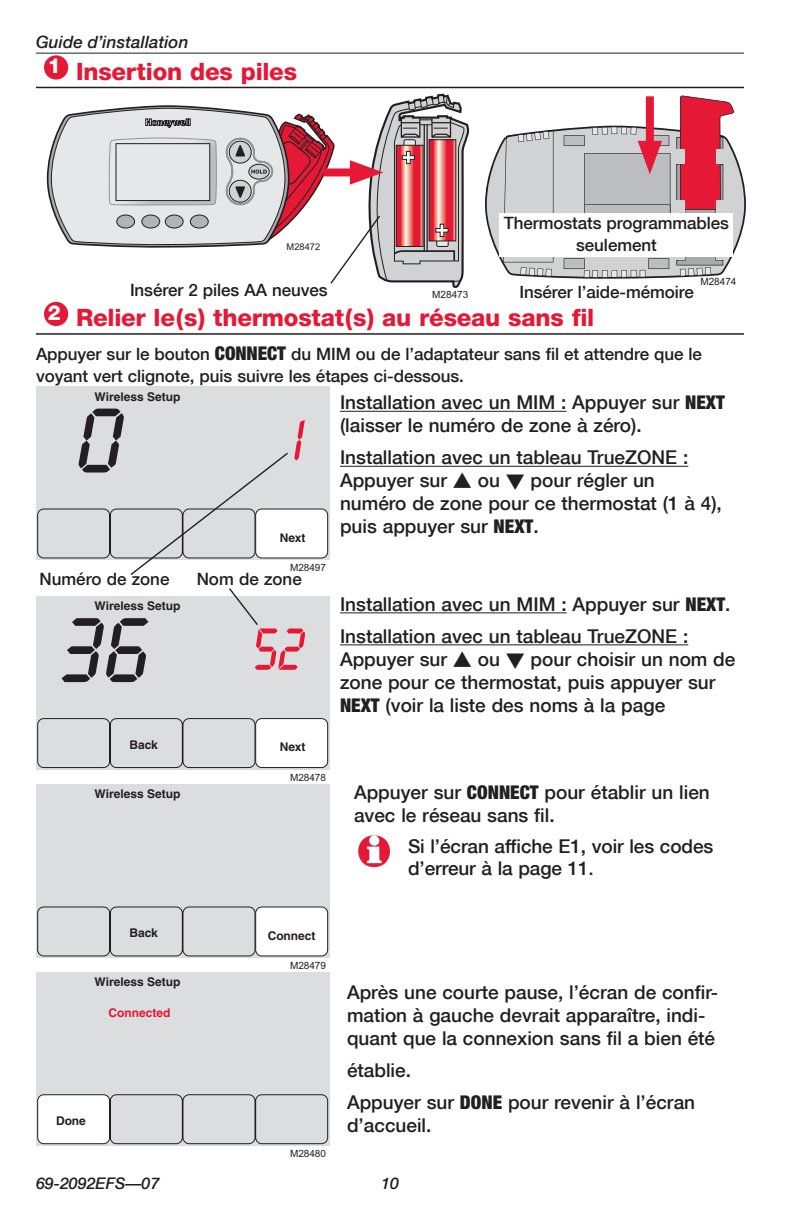
<style>
.page{position:relative;width:792px;height:1224px;background:#fff}
.page>*{position:absolute;margin:0;border:0;box-sizing:border-box;transform-origin:0 0}
.t1{font:96px "LCD Hwell";color:#231f20}
.t2{font:62px "LCD Hwell";color:#e51836;scale:.9 1}
.Red_Bar_Header{font:800 24px "Helvetica Neue";letter-spacing:-.01em;color:#e51836}
.t3{font:800 20.6px "Helvetica Neue";color:#fff}
.Text_Sans{font:500 19px/23px "Helvetica Neue";color:#231f20}
.Captions{font:500 19px/22px "Helvetica Neue";letter-spacing:-.005em;color:#231f20}
.Captions-2{font:500 17px/22px "Helvetica Neue";letter-spacing:-.005em;color:#231f20;text-align:center}
.t4{font:italic 500 17px "Helvetica Neue";letter-spacing:.005em;color:#231f20}
.t5{font:italic 500 16px "Helvetica Neue";color:#231f20}
.t6{font:700 12px "Helvetica";color:#231f20}
.t7{font:700 12px "Helvetica";color:#e51836}
.t8{font:10px "Arial";letter-spacing:-.005em;color:#231f20}
.t9{font:9.4px "Arial";color:#231f20}
.s1{font-weight:900;font-stretch:condensed;font-size:19px}
.s2{font-size:62px;color:#e51836}
.s3{font-weight:900;font-stretch:condensed}
.s4{font-size:17px}
</style>
<div class="page">
<hr style="left:36px;top:53px;width:708px;height:1px;background:#231f20">
<svg style="left:485px;top:126px;width:261px;height:153px;fill:#d1d2d4"></svg>
<svg style="left:503px;top:130px;width:50px;height:146px;background:#c8c9ca"></svg>
<svg style="left:564px;top:258px;width:105px;height:20px;background:#b8b9bb"></svg>
<svg style="left:676px;top:96px;width:58px;height:180px;background:#d26374"></svg>
<div style="left:716px;top:245px;width:8px;height:15px;background:#d1d2d4"></div>
<hr style="left:36px;top:87px;width:708px;height:1px;background:#231f20">
<div style="left:44px;top:55px;width:24px;height:25px;background:#e51836;border-radius:50%"></div>
<hr style="left:36px;top:333px;width:708px;height:2px;background:#231f20">
<div style="left:44px;top:302px;width:24px;height:24px;background:#e51836;border-radius:50%"></div>
<div style="left:646px;top:96px;width:8px;height:59px;background:#e51836"></div>
<svg style="left:564px;top:127px;width:106px;height:86px;background:#bfb4b8"></svg>
<div style="left:500px;top:213px;width:234px;height:44px;background:#fff"></div>
<svg style="left:47px;top:94px;width:422px;height:194px"></svg>
<div style="left:36px;top:386px;width:293px;height:174px;background:#dcdddf"></div>
<div style="left:256px;top:509px;width:72px;height:49px;background:#fff;border-radius:6px"></div>
<div style="left:255px;top:509px;width:73px;height:49px;border:1px solid #231f20;border-radius:6px"></div>
<div style="left:36px;top:596px;width:293px;height:174px;background:#dcdddf"></div>
<svg style="left:37px;top:718px;width:219px;height:50px"></svg>
<div style="left:256px;top:719px;width:72px;height:49px;background:#fff;border-radius:6px"></div>
<div style="left:255px;top:718px;width:73px;height:50px;border:1px solid #231f20;border-radius:6px"></div>
<div style="left:36px;top:784px;width:293px;height:174px;background:#dcdddf"></div>
<svg style="left:37px;top:906px;width:219px;height:51px"></svg>
<div style="left:256px;top:907px;width:72px;height:49px;background:#fff;border-radius:6px"></div>
<div style="left:255px;top:907px;width:73px;height:49px;border:1px solid #231f20;border-radius:6px"></div>
<div style="left:36px;top:972px;width:293px;height:174px;background:#dcdddf"></div>
<svg style="left:37px;top:1094px;width:291px;height:50px"></svg>
<svg style="left:37px;top:452px;width:253px;height:123px"></svg>
<svg style="left:229px;top:588px;width:29px;height:37px"></svg>
<hr style="left:340px;top:411px;width:226px;height:1px;background:#231f20">
<hr style="left:340px;top:466px;width:348px;height:1px;background:#231f20">
<hr style="left:340px;top:612px;width:227px;height:1px;background:#231f20">
<hr style="left:340px;top:644px;width:348px;height:1px;background:#231f20">
<svg style="left:358px;top:835px;width:32px;height:32px"></svg>
<p class="t4" style="left:36px;top:32px;width:154px">Guide d’installation</p>
<p class="t3" style="left:48px;top:54px;width:15px">1</p>
<p class="Red_Bar_Header" style="left:76px;top:57px;width:223px">Insertion des piles</p>
<p class="Captions-2" style="left:504px;top:212px;width:227px">Thermostats programmables seulement</p>
<p class="t9" style="left:287px;top:241px;width:35px">M28472</p>
<p class="Captions-2" style="left:130px;top:279px;width:199px">Insérer 2 piles AA neuves</p>
<p class="t8" style="left:432px;top:288px;width:38px">M28473</p>
<p class="Captions-2" style="left:519px;top:281px;width:176px">Insérer l’aide-mémoire</p>
<p class="t8" style="left:700px;top:275px;width:38px">M28474</p>
<p class="t3" style="left:48px;top:300px;width:15px">2</p>
<p class="Red_Bar_Header" style="left:76px;top:303px;width:520px">Relier le(s) thermostat(s) au réseau sans fil</p>
<p class="Captions-2" style="left:36px;top:342px;width:668px;text-align:left">Appuyer sur le bouton <span class="s1">CONNECT</span> du MIM ou de l’adaptateur sans fil et attendre que le voyant vert clignote, puis suivre les étapes ci-dessous.</p>
<p class="t6" style="left:94px;top:389px;width:88px">Wireless Setup</p>
<p class="t1" style="left:72px;top:394px;width:49px">0</p>
<p class="t2" style="left:287px;top:409px;width:18px">1</p>
<p class="t6" style="left:280px;top:530px;width:27px">Next</p>
<p class="t8" style="left:290px;top:561px;width:37px">M28497</p>
<p class="Captions-2" style="left:39px;top:567px;width:132px">Numéro de zone</p>
<p class="Captions-2" style="left:197px;top:567px;width:107px">Nom de zone</p>
<p class="t6" style="left:94px;top:599px;width:88px">Wireless Setup</p>
<p class="t1" style="left:58px;top:603px;width:245px">36 <span class="s2">52</span></p>
<p class="t6" style="left:130px;top:737px;width:30px">Back</p>
<p class="t6" style="left:280px;top:740px;width:27px">Next</p>
<p class="t6" style="left:94px;top:787px;width:88px">Wireless Setup</p>
<p class="t8" style="left:290px;top:771px;width:37px">M28478</p>
<p class="Text_Sans" style="left:340px;top:391px;width:386px">Installation avec un MIM : Appuyer sur <span class="s3">NEXT </span>(laisser le numéro de zone à zéro).</p>
<p class="Text_Sans" style="left:340px;top:446px;width:383px">Installation avec un tableau TrueZONE :<br>Appuyer sur ▲ ou ▼ pour régler un numéro de zone pour ce thermostat (1 à 4), puis appuyer sur <span class="s3">NEXT</span>.</p>
<p class="Text_Sans" style="left:340px;top:593px;width:392px">Installation avec un MIM : Appuyer sur <span class="s3">NEXT</span>.</p>
<p class="Text_Sans" style="left:340px;top:625px;width:397px">Installation avec un tableau TrueZONE :<br>Appuyer sur ▲ ou ▼ pour choisir un nom de zone pour ce thermostat, puis appuyer sur <span class="s3">NEXT</span> (voir la liste des noms à la page</p>
<p class="Text_Sans" style="left:354px;top:781px;width:357px">Appuyer sur <span class="s3">CONNECT</span> pour établir un lien avec le réseau sans fil.</p>
<p class="Captions" style="left:408px;top:835px;width:307px">Si l’écran affiche E1, voir les codes d’erreur à la page 11<span class="s4">.</span></p>
<p class="t6" style="left:130px;top:926px;width:30px">Back</p>
<p class="t6" style="left:268px;top:928px;width:49px">Connect</p>
<p class="t6" style="left:94px;top:975px;width:88px">Wireless Setup</p>
<p class="t7" style="left:109px;top:1006px;width:64px">Connected</p>
<p class="t8" style="left:290px;top:959px;width:37px">M28479</p>
<p class="t6" style="left:56px;top:1114px;width:31px">Done</p>
<p class="t8" style="left:290px;top:1147px;width:37px">M28480</p>
<p class="Text_Sans" style="left:347px;top:981px;width:373px">Après une courte pause, l’écran de confir&shy;mation à gauche devrait apparaître, indi&shy;quant que la connexion sans fil a bien été</p>
<p class="Text_Sans" style="left:347px;top:1059px;width:66px">établie.</p>
<p class="Text_Sans" style="left:347px;top:1091px;width:350px">Appuyer sur <span class="s3">DONE</span> pour revenir à l’écran d’accueil.</p>
<p class="t5" style="left:36px;top:1174px;width:125px">69-2092EFS—07</p>
<p class="t5" style="left:381px;top:1174px;width:19px">10</p>
</div>
